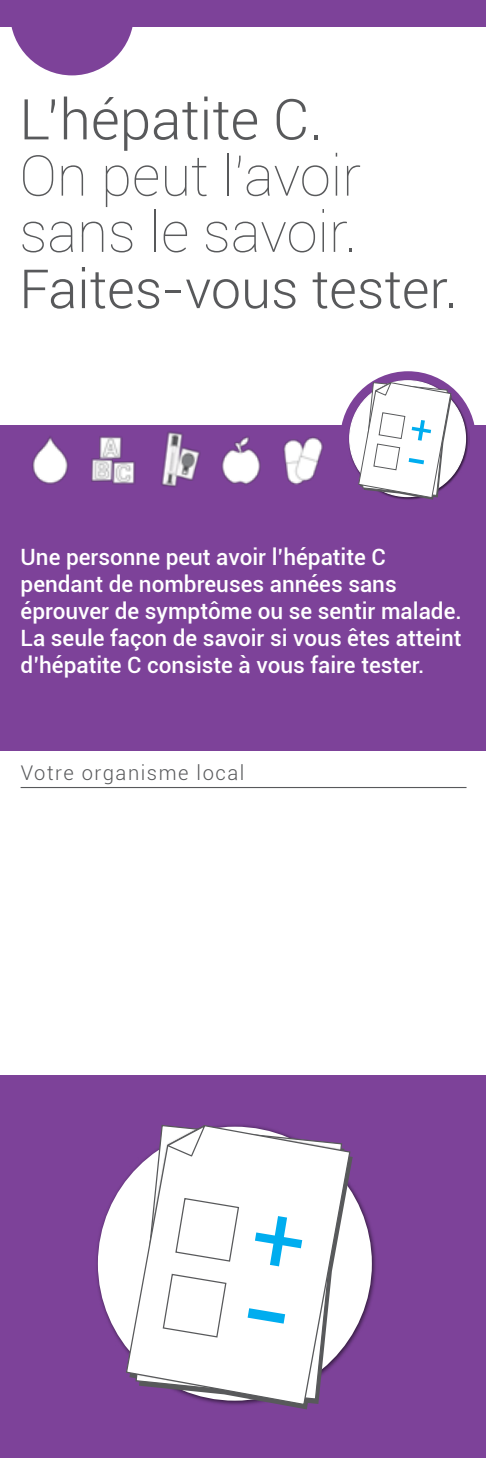
<style>
.page{position:relative;width:486px;height:1458px;background:#fff}
.page>*{position:absolute;margin:0;border:0;box-sizing:border-box;transform-origin:0 0}
.t1{font:100 56.25px/56.2px "Roboto";color:#58595b}
.t2{font:300 56.25px "Roboto";color:#58595b}
.t3{font:300 54px "Roboto";color:#58595b}
.t4{font:500 22.5px/27px "Roboto";color:#fff}
.t5{font:300 20.25px "Roboto";letter-spacing:.075em;color:#58595b}
</style>
<div class="page">
<div style="left:0;top:425px;width:486px;height:1033px;background:#7d4299"></div>
<div style="left:340px;top:371px;width:136px;height:136px;background:#7d4299;border-radius:50%"></div>
<img style="left:347px;top:378px;width:122px;height:78px">
<svg style="left:349px;top:380px;width:117px;height:120px"></svg>
<div style="left:0;top:0;width:486px;height:26px;background:#7d4299"></div>
<svg style="left:10px;top:26px;width:124px;height:49px"></svg>
<div style="left:0;top:751px;width:486px;height:324px;background:#fff"></div>
<hr style="left:21px;top:787px;width:446px;height:1px;background:#58595b">
<svg style="left:98px;top:1181px;width:274px;height:168px"></svg>
<div style="left:101px;top:1129px;width:268px;height:269px;background:#fff;border-radius:50%"></div>
<svg style="left:125px;top:1125px;width:226px;height:281px"></svg>
<svg style="left:165px;top:1125px;width:42px;height:33px"></svg>
<svg style="left:248px;top:1308px;width:37px;height:16px"></svg>
<svg style="left:175px;top:1197px;width:65px;height:65px"></svg>
<svg style="left:162px;top:1273px;width:65px;height:65px"></svg>
<svg style="left:255px;top:1216px;width:47px;height:50px"></svg>
<img style="left:161px;top:431px;width:40px;height:56px">
<img style="left:91px;top:436px;width:45px;height:49px">
<img style="left:221px;top:436px;width:40px;height:49px">
<img style="left:32px;top:436px;width:37px;height:49px">
<img style="left:283px;top:437px;width:41px;height:48px">
<h1 class="t2" style="left:19px;top:80px;width:305px">L’hépatite C.</h1>
<h1 class="t1" style="left:19px;top:146px;width:343px">On peut l’avoir sans le savoir.</h1>
<h2 class="t3" style="left:19px;top:252px;width:440px">Faites-vous tester.</h2>
<p class="t4" style="left:21px;top:543px;width:443px">Une personne peut avoir l’hépatite C pendant de nombreuses années sans éprouver de symptôme ou se sentir malade.<br>La seule façon de savoir si vous êtes atteint d’hépatite C consiste à vous faire tester.</p>
<p class="t5" style="left:21px;top:759px;width:225px">Votre organisme local</p>
</div>
